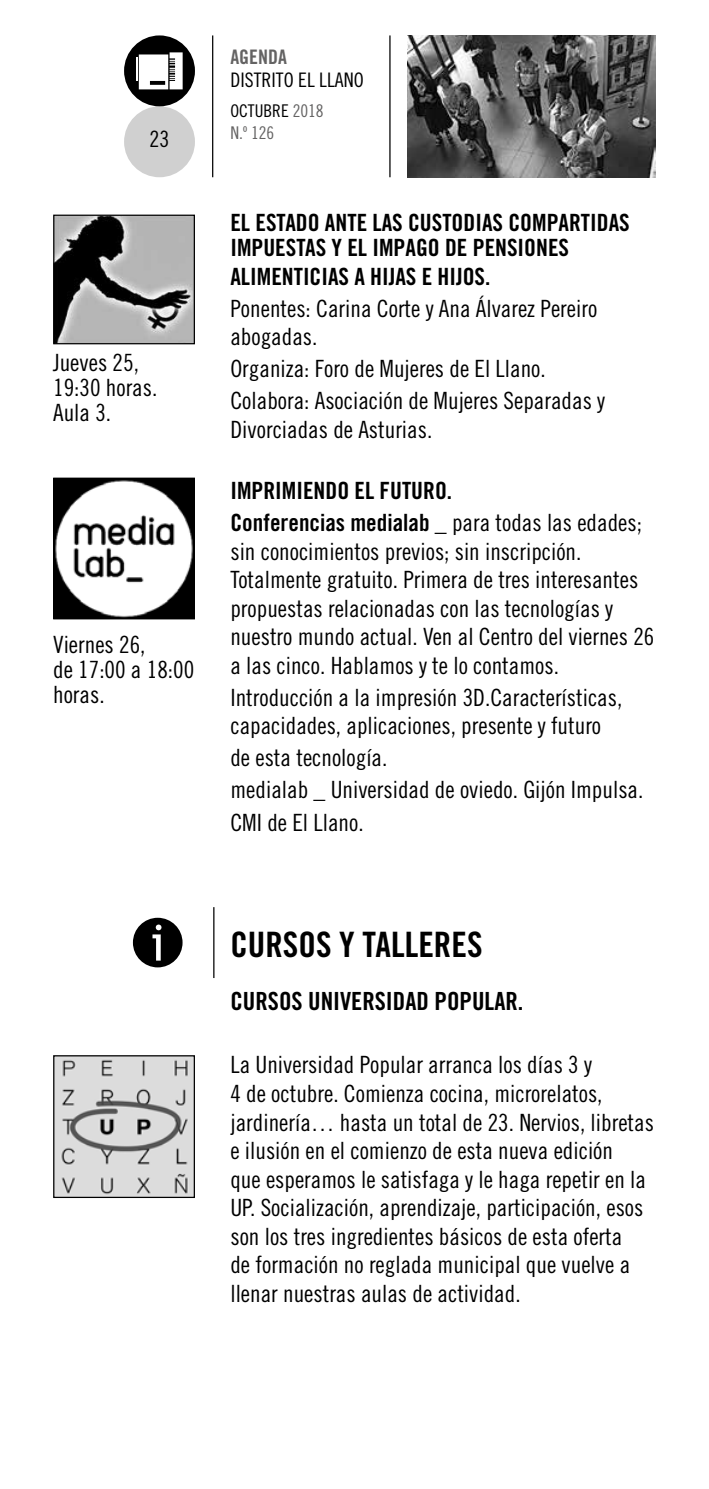
<style>
.page{position:relative;width:709px;height:1489px;background:#fff}
.page>*{position:absolute;margin:0;border:0;box-sizing:border-box;transform-origin:0 0}
.t1{font:35px "Trade Gothic LT Std Bd Cn 20";color:#000}
.t2{font:25px "Trade Gothic LT Std Bd Cn 20";color:#000}
.t3{font:23.75px/28.5px "Trade Gothic LT Std Cn 18";color:#000}
.t4{font:23.75px/25.5px "Trade Gothic LT Std Bd Cn 20";color:#000}
.t5{font:22.5px "Trade Gothic LT Std Cn 18";color:#000}
.t6{font:20px "Trade Gothic LT Std Cn 18";color:#000}
.t7{font:20px "Trade Gothic LT Std Bd Cn 20";color:#646363}
.t8{font:17.5px/22.5px "Trade Gothic LT Std Cn 18";color:#646363}
.s1{color:#000}
.s2{font-family:"Trade Gothic LT Std Cn 18"}
</style>
<div class="page">
<hr style="left:212px;top:35px;width:1px;height:142px;background:#000">
<hr style="left:389px;top:35px;width:1px;height:142px;background:#000">
<div style="left:124px;top:106px;width:71px;height:71px;background:#d0d0d0;border-radius:50%"></div>
<div style="left:124px;top:35px;width:71px;height:71px;background:#000;border-radius:50%"></div>
<svg style="left:139px;top:52px;width:44px;height:37px"></svg>
<hr style="left:136px;top:57px;width:2px;height:24px;background:#fff">
<img style="left:55px;top:216px;width:138px;height:126px">
<div style="left:53px;top:214px;width:142px;height:130px;border:1px solid #000"></div>
<img style="left:55px;top:479px;width:138px;height:138px">
<div style="left:53px;top:477px;width:142px;height:142px;border:1px solid #000"></div>
<hr style="left:213px;top:907px;width:1px;height:71px;background:#000">
<div style="left:133px;top:917px;width:49px;height:50px;background:#000;border-radius:50%"></div>
<svg style="left:152px;top:924px;width:9px;height:36px"></svg>
<img style="left:55px;top:1057px;width:138px;height:138px">
<div style="left:53px;top:1055px;width:142px;height:142px;border:1px solid #000"></div>
<img style="left:407px;top:35px;width:249px;height:142px">
<p class="t5" style="left:149px;top:126px;width:21px">23</p>
<p class="t3" style="left:53px;top:350px;width:106px;line-height:25px">Jueves 25,<br>19:30 horas.<br>Aula 3.</p>
<p class="t3" style="left:53px;top:631px;width:143px;line-height:25px">Viernes 26,<br>de 17:00 a 18:00 horas.</p>
<p class="t7" style="left:230px;top:45px;width:58px">AGENDA</p>
<p class="t6" style="left:230px;top:68px;width:135px">DISTRITO EL LLANO</p>
<p class="t8" style="left:230px;top:99px;width:95px"><span class="s1">OCTUBRE</span> 2018<br>N.º 126</p>
<p class="t4" style="left:230px;top:209px;width:401px">EL ESTADO ANTE LAS CUSTODIAS COMPARTIDAS<br>IMPUESTAS Y EL IMPAGO DE PENSIONES</p>
<p class="t4" style="left:230px;top:263px;width:261px">ALIMENTICIAS A HIJAS E HIJOS.</p>
<p class="t3" style="left:230px;top:294px;width:368px">Ponentes: Carina Corte y Ana Álvarez Pereiro abogadas.</p>
<p class="t3" style="left:230px;top:353px;width:376px;line-height:32px">Organiza: Foro de Mujeres de El Llano.<br>Colabora: Asociación de Mujeres Separadas y</p>
<p class="t3" style="left:230px;top:415px;width:203px">Divorciadas de Asturias.</p>
<p class="t4" style="left:230px;top:474px;width:413px;line-height:32px">IMPRIMIENDO EL FUTURO.<br>Conferencias medialab _ <span class="s2">para todas las edades;</span></p>
<p class="t3" style="left:230px;top:536px;width:425px">sin conocimientos previos; sin inscripción.<br>Totalmente gratuito. Primera de tres interesantes propuestas relacionadas con las tecnologías y nuestro mundo actual. Ven al Centro del viernes 26 a las cinco. Hablamos y te lo contamos.</p>
<p class="t3" style="left:230px;top:682px;width:393px">Introducción a la impresión 3D.Características, capacidades, aplicaciones, presente y futuro</p>
<p class="t3" style="left:230px;top:741px;width:414px;line-height:32px">de esta tecnología.<br>medialab _ Universidad de oviedo. Gijón Impulsa.<br>CMI de El Llano.</p>
<h1 class="t1" style="left:230px;top:923px;width:254px">CURSOS Y TALLERES</h1>
<p class="t2" style="left:230px;top:986px;width:294px">CURSOS UNIVERSIDAD POPULAR.</p>
<p class="t3" style="left:230px;top:1050px;width:425px">La Universidad Popular arranca los días 3 y<br>4 de octubre. Comienza cocina, microrelatos, jardinería… hasta un total de 23. Nervios, libretas e ilusión en el comienzo de esta nueva edición<br>que esperamos le satisfaga y le haga repetir en la UP. Socialización, aprendizaje, participación, esos son los tres ingredientes básicos de esta oferta<br>de formación no reglada municipal que vuelve a llenar nuestras aulas de actividad.</p>
</div>
